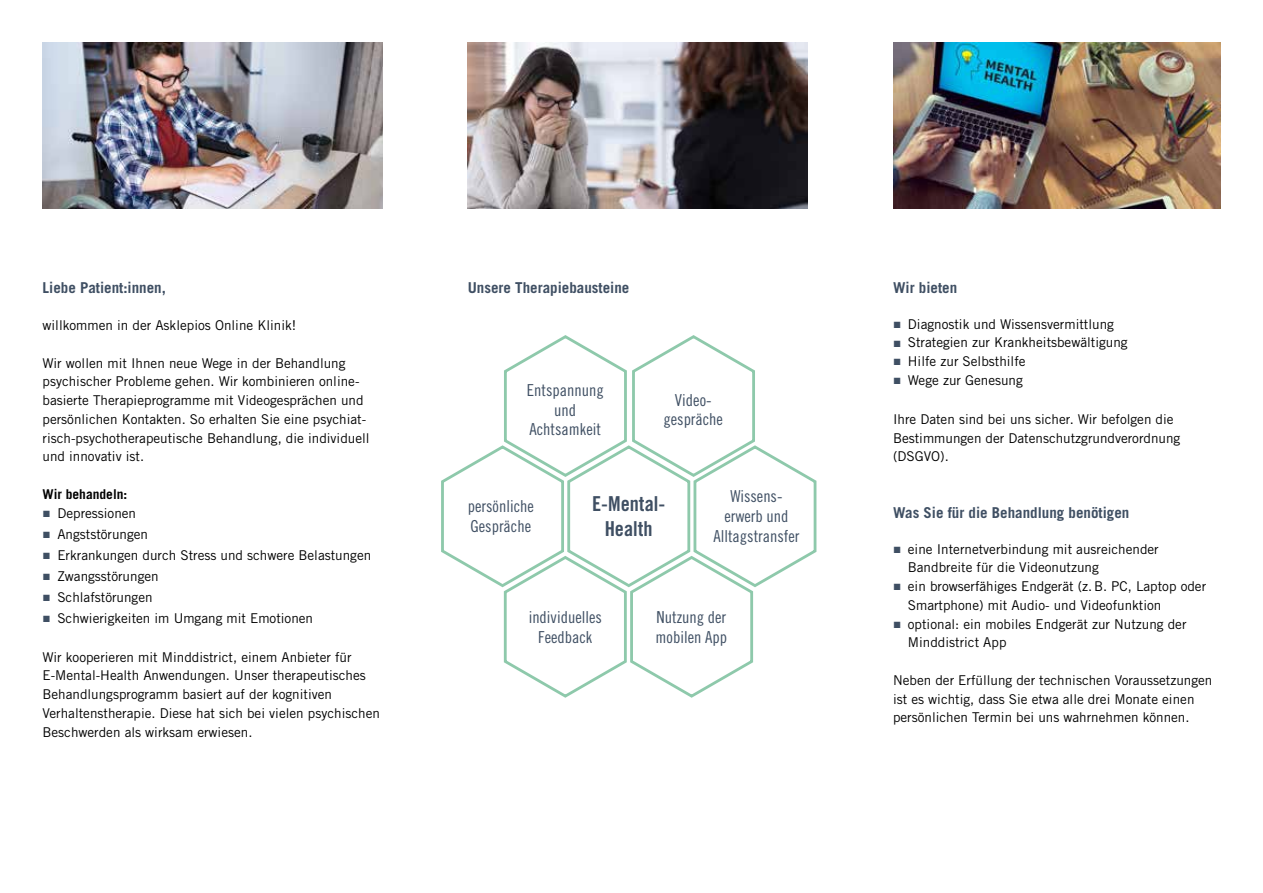
<style>
.page{position:relative;width:1263px;height:893px;background:#fff}
.page>*{position:absolute;margin:0;border:0;box-sizing:border-box;transform-origin:0 0}
.t1{font:20.55px/24.8px "Trade Gothic LT Std Bd Cn 20";color:#3f4f63;text-align:center}
.t2{font:16.5px/19.8px "Trade Gothic LT Std Cn 18";color:#3f4f63;text-align:center}
.t3{font:700 15px "Trade Gothic LT Std";color:#3f4f63}
.t4{font:13.5px/18.8px "Trade Gothic LT Std";color:#000}
.t5{font:700 13.5px "Trade Gothic LT Std";color:#000}
.s1{font-family:"Arial";color:#3f4f63}
</style>
<div class="page">
<img style="left:893px;top:43px;width:327px;height:165px">
<img style="left:468px;top:43px;width:340px;height:165px">
<img style="left:43px;top:43px;width:340px;height:165px">
<svg style="left:441px;top:335px;width:376px;height:363px"></svg>
<p class="t3" style="left:43px;top:278px;width:125px">Liebe Patient:innen,</p>
<p class="t4" style="left:43px;top:316px;width:255px">willkommen in der Asklepios Online Klinik!</p>
<p class="t4" style="left:43px;top:353px;width:329px">Wir wollen mit Ihnen neue Wege in der Behandlung psychischer Probleme gehen. Wir kombinieren online&shy;basierte Therapieprogramme mit Videogesprächen und persönlichen Kontakten. So erhalten Sie eine psychiat&shy;risch-psychotherapeutische Behandlung, die individuell und innovativ ist.</p>
<p class="t5" style="left:43px;top:486px;width:86px">Wir behandeln:</p>
<p class="t4" style="left:43px;top:504px;width:95px"><span class="s1">■</span> Depressionen</p>
<p class="t4" style="left:43px;top:525px;width:107px"><span class="s1">■</span> Angststörungen</p>
<p class="t4" style="left:43px;top:546px;width:330px"><span class="s1">■</span> Erkrankungen durch Stress und schwere Belastungen</p>
<p class="t4" style="left:43px;top:566px;width:118px"><span class="s1">■</span> Zwangsstörungen</p>
<p class="t4" style="left:43px;top:587px;width:112px"><span class="s1">■</span> Schlafstörungen</p>
<p class="t4" style="left:43px;top:608px;width:272px"><span class="s1">■</span> Schwierigkeiten im Umgang mit Emotionen</p>
<p class="t4" style="left:43px;top:647px;width:339px">Wir kooperieren mit Minddistrict, einem Anbieter für E-Mental-Health Anwendungen. Unser therapeutisches Behandlungsprogramm basiert auf der kognitiven Verhaltenstherapie. Diese hat sich bei vielen psychischen Beschwerden als wirksam erwiesen.</p>
<p class="t3" style="left:468px;top:278px;width:163px">Unsere Therapiebausteine</p>
<p class="t2" style="left:527px;top:380px;width:78px">Entspannung und<br>Achtsamkeit</p>
<p class="t2" style="left:663px;top:390px;width:61px">Video&shy;gespräche</p>
<p class="t2" style="left:468px;top:496px;width:67px;text-align:left">persönliche<br>Gespräche</p>
<h1 class="t1" style="left:592px;top:491px;width:75px">E-Mental-<br>Health</h1>
<p class="t2" style="left:713px;top:486px;width:88px">Wissens&shy;erwerb und<br>Alltagstransfer</p>
<p class="t2" style="left:529px;top:607px;width:75px">individuelles<br>Feedback</p>
<p class="t2" style="left:656px;top:607px;width:73px;text-align:left">Nutzung der mobilen App</p>
<p class="t3" style="left:893px;top:278px;width:66px">Wir bieten</p>
<p class="t4" style="left:893px;top:314px;width:222px"><span class="s1">■</span> Diagnostik und Wissensvermittlung</p>
<p class="t4" style="left:893px;top:333px;width:236px"><span class="s1">■</span> Strategien zur Krankheitsbewältigung</p>
<p class="t4" style="left:893px;top:352px;width:134px"><span class="s1">■</span> Hilfe zur Selbsthilfe</p>
<p class="t4" style="left:893px;top:370px;width:131px"><span class="s1">■</span> Wege zur Genesung</p>
<p class="t4" style="left:893px;top:409px;width:289px">Ihre Daten sind bei uns sicher. Wir befolgen die<br>Bestimmungen der Datenschutzgrundverordnung (DSGVO).</p>
<p class="t3" style="left:893px;top:503px;width:238px">Was Sie für die Behandlung benötigen</p>
<p class="t4" style="left:908px;top:539px;width:252px;text-indent:-15px"><span class="s1">■</span> eine Internetverbindung mit ausreichender<br>Bandbreite für die Videonutzung</p>
<p class="t4" style="left:908px;top:577px;width:300px;text-indent:-15px"><span class="s1">■</span> ein browserfähiges Endgerät (z.B. PC, Laptop oder<br>Smartphone) mit Audio- und Videofunktion</p>
<p class="t4" style="left:908px;top:614px;width:280px;text-indent:-15px"><span class="s1">■</span> optional: ein mobiles Endgerät zur Nutzung der<br>Minddistrict App</p>
<p class="t4" style="left:893px;top:670px;width:321px">Neben der Erfüllung der technischen Voraussetzungen ist es wichtig, dass Sie etwa alle drei Monate einen persönlichen Termin bei uns wahrnehmen können.</p>
</div>
